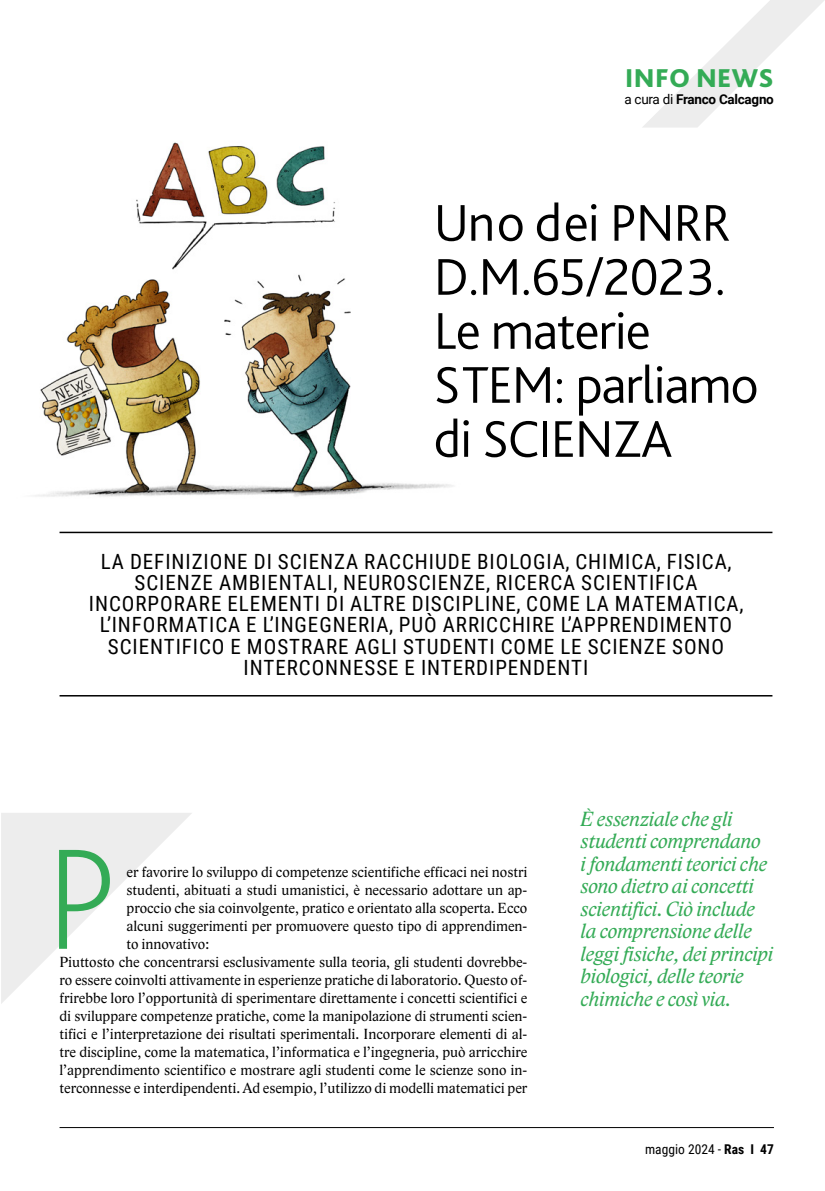
<style>
.page{position:relative;width:825px;height:1191px;background:#fff}
.page>*{position:absolute;margin:0;border:0;box-sizing:border-box;transform-origin:0 0}
.Normale{font:200 150px "Bliss Pro";color:#34ab56}
.Titolone{font:300 54px/54px "Bliss Pro";letter-spacing:-.02em;color:#000}
.Argomento{font:800 27px "Bliss Pro";letter-spacing:.015em;color:#34ab56}
.Sommario{font:21px/21px "Roboto Condensed";letter-spacing:.045em;color:#000;text-align:center}
.Occhiello_testo{font:italic 21px/22.5px "Lido STF";letter-spacing:-.01em;color:#34ab56}
.Colonne_testo{font:15px/18px "Lido STF";color:#000;text-align:justify}
.Box_testo{font:700 13.5px "Roboto";letter-spacing:-.02em;color:#000}
.t1{font:13.5px "Roboto Condensed";color:#000}
.s1{font-weight:400}
.s2{font-weight:700}
</style>
<div class="page">
<hr style="left:60px;top:1127px;width:714px;height:1px;background:#000">
<img style="left:35px;top:142px;width:418px;height:355px">
<svg style="left:1px;top:813px;width:191px;height:191px"></svg>
<svg style="left:643px;top:0;width:181px;height:128px"></svg>
<hr style="left:60px;top:531px;width:712px;height:2px;background:#000">
<hr style="left:60px;top:695px;width:712px;height:1px;background:#000">
<p class="Argomento" style="left:625px;top:61px;width:150px">INFO NEWS</p>
<p class="Box_testo" style="left:624px;top:89px;width:151px"><span class="s1">a cura di</span> Franco Calcagno</p>
<p class="Titolone" style="left:434px;top:194px;width:326px">Uno dei PNRR<br>D.M.65/2023.<br>Le materie<br>STEM: parliamo di SCIENZA</p>
<p class="Sommario" style="left:101px;top:551px;width:632px">LA DEFINIZIONE DI SCIENZA RACCHIUDE BIOLOGIA, CHIMICA, FISICA,</p>
<p class="Sommario" style="left:89px;top:572px;width:656px">SCIENZE AMBIENTALI, NEUROSCIENZE, RICERCA SCIENTIFICA INCORPORARE ELEMENTI DI ALTRE DISCIPLINE, COME LA MATEMATICA, L’INFORMATICA E L’INGEGNERIA, PUÒ ARRICCHIRE L’APPRENDIMENTO SCIENTIFICO E MOSTRARE AGLI STUDENTI COME LE SCIENZE SONO INTERCONNESSE E INTERDIPENDENTI</p>
<p class="Normale" style="left:46px;top:805px;width:74px">P</p>
<p class="Colonne_testo" style="left:126px;top:863px;width:402px">er favorire lo sviluppo di competenze scientifiche efficaci nei nostri studenti, abituati a studi umanistici, è necessario adottare un ap&shy;proccio che sia coinvolgente, pratico e orientato alla scoperta. Ecco alcuni suggerimenti per promuovere questo tipo di apprendimen&shy;to innovativo:</p>
<p class="Colonne_testo" style="left:60px;top:953px;width:469px">Piuttosto che concentrarsi esclusivamente sulla teoria, gli studenti dovrebbe&shy;ro essere coinvolti attivamente in esperienze pratiche di laboratorio. Questo of&shy;frirebbe loro l’opportunità di sperimentare direttamente i concetti scientifici e di sviluppare competenze pratiche, come la manipolazione di strumenti scien&shy;tifici e l’interpretazione dei risultati sperimentali. Incorporare elementi di al&shy;tre discipline, come la matematica, l’informatica e l’ingegneria, può arricchire l’apprendimento scientifico e mostrare agli studenti come le scienze sono in&shy;terconnesse e interdipendenti. Ad esempio, l’utilizzo di modelli matematici per</p>
<p class="Occhiello_testo" style="left:581px;top:807px;width:194px">È essenziale che gli studenti comprendano<br>i fondamenti teorici che sono dietro ai concetti scientifici. Ciò include la comprensione delle leggi fisiche, dei principi biologici, delle teorie chimiche e così via.</p>
<p class="t1" style="left:645px;top:1140px;width:130px">maggio 2024 - <span class="s2">Ras I 47</span></p>
</div>
